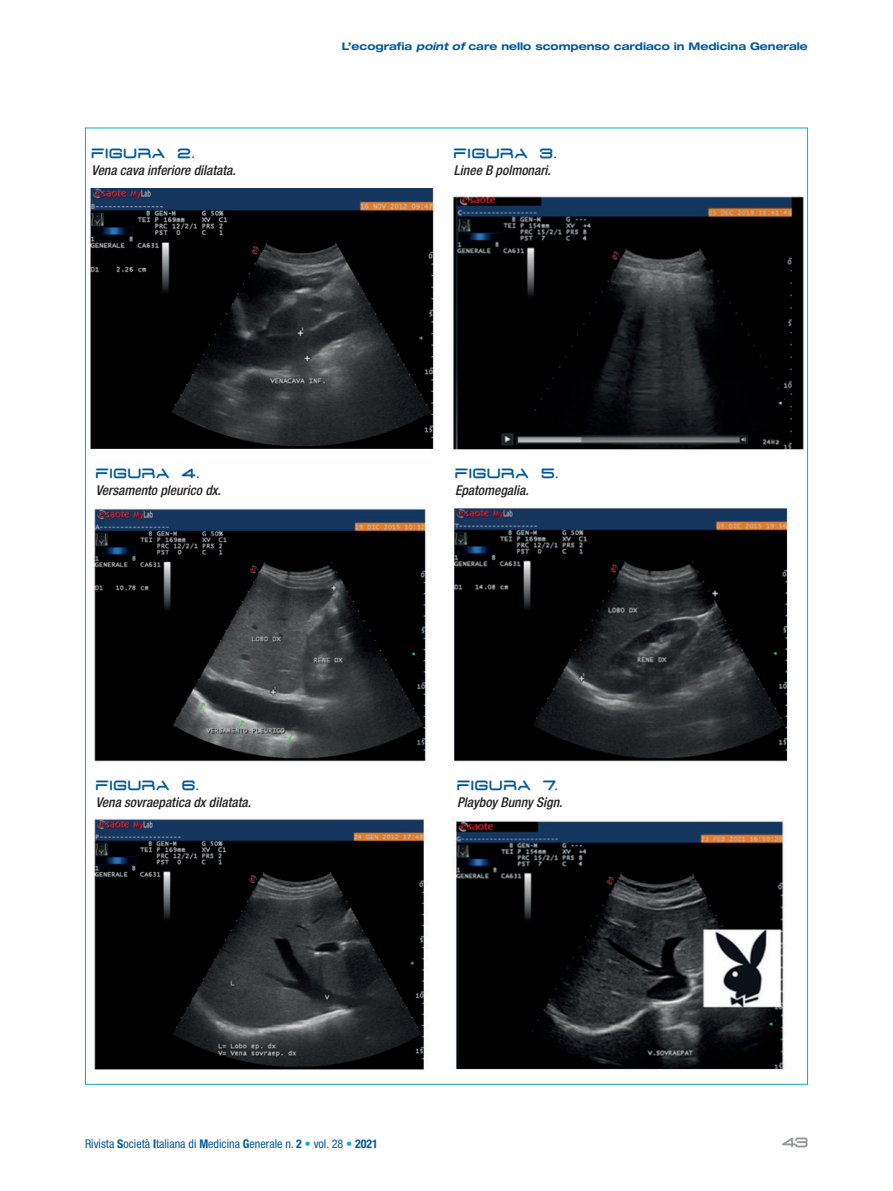
<style>
.page{position:relative;width:893px;height:1191px;background:#fff}
.page>*{position:absolute;margin:0;border:0;box-sizing:border-box;transform-origin:0 0}
.t1{font:italic 500 condensed 13.5px "Helvetica Neue LT Std";color:#231f20}
.t2{font:13.5px "D3 Euronism Bold";letter-spacing:.11em;color:#00599b}
.t3{font:13.5px "D3 Euronism Bold";color:#939598}
.t4{font:condensed 12px "Helvetica Neue LT Std";color:#00599b}
.t5{font:700 expanded 10.5px "Helvetica Neue LT Std";color:#00599b}
.s1{font-style:italic}
.s2{font-weight:700}
.s3{color:#00b0d0}
</style>
<div class="page">
<img style="left:89px;top:188px;width:715px;height:882px">
<p class="t2" style="left:91px;top:148px;width:105px">FIGURA 2.</p>
<p class="t1" style="left:91px;top:162px;width:146px">Vena cava inferiore dilatata.</p>
<p class="t5" style="left:342px;top:40px;width:468px">L’ecografia <span class="s1">point of</span> care nello scompenso cardiaco in Medicina Generale</p>
<p class="t2" style="left:454px;top:148px;width:104px">FIGURA 3.</p>
<p class="t1" style="left:454px;top:162px;width:98px">Linee B polmonari.</p>
<p class="t2" style="left:96px;top:468px;width:105px">FIGURA 4.</p>
<p class="t1" style="left:96px;top:482px;width:127px">Versamento pleurico dx.</p>
<p class="t2" style="left:96px;top:780px;width:105px">FIGURA 6.</p>
<p class="t1" style="left:96px;top:794px;width:157px">Vena sovraepatica dx dilatata.</p>
<p class="t2" style="left:455px;top:468px;width:105px">FIGURA 5.</p>
<p class="t1" style="left:455px;top:482px;width:75px">Epatomegalia.</p>
<p class="t2" style="left:457px;top:780px;width:102px">FIGURA 7.</p>
<p class="t1" style="left:457px;top:794px;width:107px">Playboy Bunny Sign.</p>
<p class="t4" style="left:85px;top:1137px;width:294px">Rivista <span class="s2">S</span>ocietà <span class="s2">I</span>taliana di <span class="s2">M</span>edicina <span class="s2">G</span>enerale n. <span class="s2">2</span> <span class="s3">•</span> vol. 28 <span class="s3">•</span> <span class="s2">2021</span></p>
<p class="t3" style="left:782px;top:1137px;width:27px">43</p>
</div>
